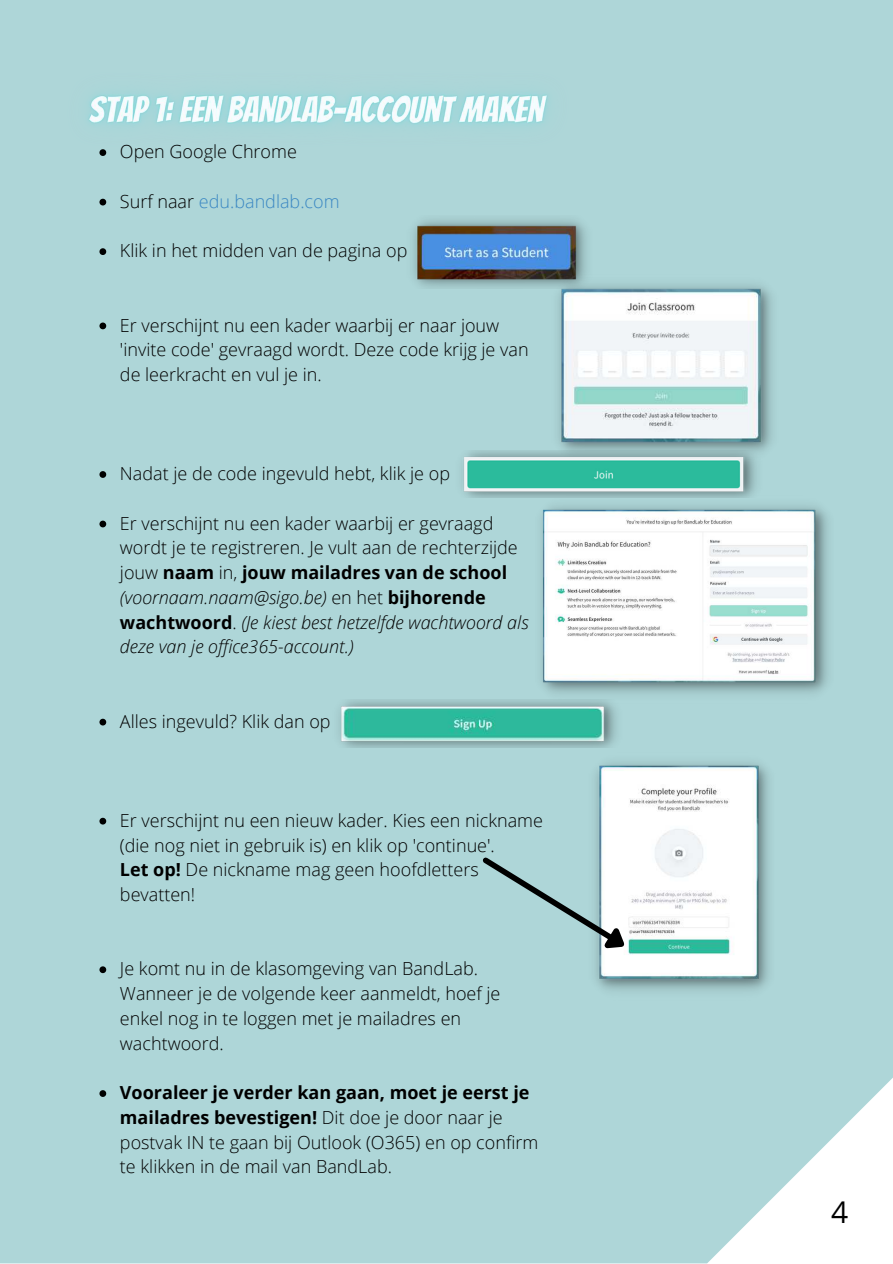
<style>
.page{position:relative;width:893px;height:1264px;background:#fff}
.page>*{position:absolute;margin:0;border:0;box-sizing:border-box;transform-origin:0 0}
.t1{font:30px "Open Sans";color:#000}
.t2{font:300 18px/24.8px "Open Sans";color:#000}
.t3{font:300 18px "Open Sans";color:#3b88c3}
.s1{color:#000}
.s2{font-weight:700}
.s3{font-style:italic}
</style>
<div class="page">
<div style="left:0;top:0;width:892px;height:1263px;background:#aed6d8"></div>
<svg style="left:99px;top:199px;width:7px;height:6px"></svg>
<svg style="left:99px;top:248px;width:7px;height:7px"></svg>
<svg style="left:99px;top:322px;width:7px;height:7px"></svg>
<svg style="left:99px;top:471px;width:7px;height:7px"></svg>
<svg style="left:99px;top:520px;width:7px;height:7px"></svg>
<svg style="left:99px;top:718px;width:7px;height:7px"></svg>
<svg style="left:99px;top:817px;width:7px;height:7px"></svg>
<svg style="left:99px;top:966px;width:7px;height:7px"></svg>
<svg style="left:99px;top:1090px;width:7px;height:6px"></svg>
<img style="left:406px;top:215px;width:188px;height:73px">
<img style="left:550px;top:274px;width:229px;height:188px">
<img style="left:455px;top:450px;width:308px;height:47px">
<img style="left:533px;top:496px;width:302px;height:207px">
<img style="left:587px;top:752px;width:189px;height:248px">
<img style="left:331px;top:699px;width:293px;height:48px">
<img style="left:44px;top:45px;width:549px;height:130px">
<svg style="left:478px;top:852px;width:151px;height:100px"></svg>
<p class="t2" style="left:120px;top:139px;width:178px">Open Google Chrome</p>
<p class="t3" style="left:120px;top:189px;width:221px"><span class="s1">Surf naar</span> edu.bandlab.com</p>
<p class="t2" style="left:120px;top:238px;width:289px">Klik in het midden van de pagina op</p>
<p class="t2" style="left:120px;top:312px;width:410px">Er verschijnt nu een kader waarbij er naar jouw 'invite code' gevraagd wordt. Deze code krijg je van de leerkracht en vul je in.</p>
<p class="t2" style="left:120px;top:461px;width:331px">Nadat je de code ingevuld hebt, klik je op</p>
<p class="t2" style="left:120px;top:510px;width:410px">Er verschijnt nu een kader waarbij er gevraagd wordt je te registreren. Je vult aan de rechterzijde jouw <span class="s2">naam</span> in, <span class="s2">jouw mailadres van de school </span><span class="s3">(voornaam.naam@sigo.be)</span> en het <span class="s2">bijhorende wachtwoord</span>. <span class="s3">(Je kiest best hetzelfde wachtwoord als deze van je office365-account.)</span></p>
<p class="t2" style="left:120px;top:708px;width:212px">Alles ingevuld? Klik dan op</p>
<p class="t2" style="left:120px;top:807px;width:424px">Er verschijnt nu een nieuw kader. Kies een nickname (die nog niet in gebruik is) en klik op 'continue'.<br><span class="s2">Let op!</span> De nickname mag geen hoofdletters bevatten!</p>
<p class="t2" style="left:120px;top:956px;width:382px">Je komt nu in de klasomgeving van BandLab.<br>Wanneer je de volgende keer aanmeldt, hoef je enkel nog in te loggen met je mailadres en wachtwoord.</p>
<p class="t2" style="left:120px;top:1079px;width:420px"><span class="s2">Vooraleer je verder kan gaan, moet je eerst je mailadres bevestigen!</span> Dit doe je door naar je postvak IN te gaan bij Outlook (O365) en op confirm te klikken in de mail van BandLab.</p>
<h1 class="t1" style="left:831px;top:1191px;width:19px">4</h1>
</div>
